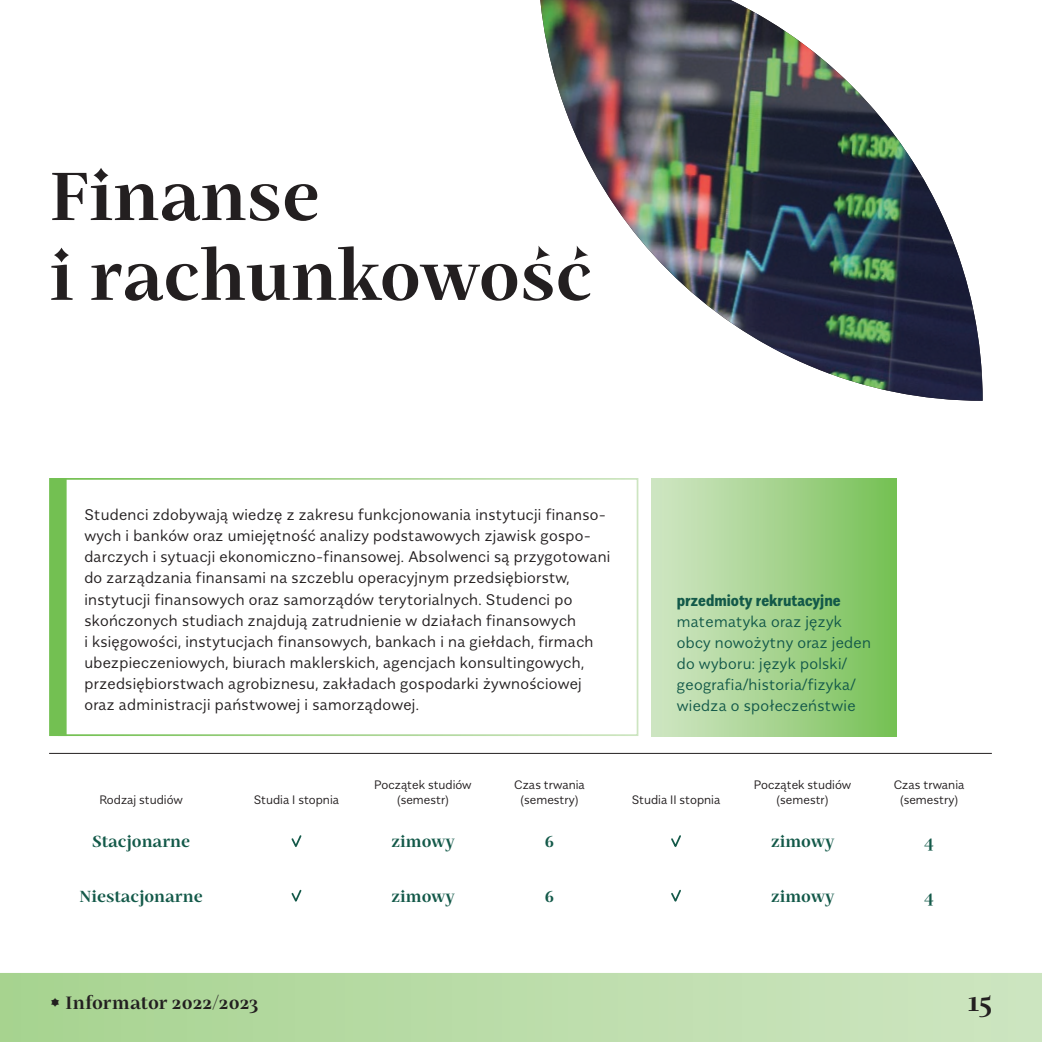
<style>
.page{position:relative;width:1042px;height:1042px;background:#fff}
.page>*{position:absolute;margin:0;border:0;box-sizing:border-box;transform-origin:0 0}
.t1{font:700 66.5px/79.8px "SGGW Mastro";color:#231f20}
.t2{font:700 26.25px "SGGW Mastro";color:#231f20}
.t3{font:700 17.5px "SGGW Mastro";letter-spacing:.005em;color:#231f20}
.t4{font:700 15.75px "SGGW Mastro";color:#135949}
.t5{font:700 15.75px "SGGW Sans Condensed";color:#135949}
.t6{font:300 15.4px/21px "SGGW Sans";letter-spacing:.02em;color:#231f20}
.t7{font:300 15.4px/21px "SGGW Sans";letter-spacing:.02em;color:#135949}
.t8{font:300 12.25px/14.7px "SGGW Sans";color:#231f20;text-align:center}
</style>
<div class="page">
<svg style="left:0;top:973px;width:1042px;height:69px;background:#badca9"></svg>
<div style="left:652px;top:478px;width:244px;height:258px;background:linear-gradient(to right,#d3e6c7,#78c156)"></div>
<div style="left:58px;top:478px;width:580px;height:258px;border:2px solid #fff"></div>
<div style="left:49px;top:478px;width:18px;height:258px;background:#73c052"></div>
<hr style="left:49px;top:753px;width:943px;height:1px;background:#231f20">
<img style="left:540px;top:0;width:442px;height:401px">
<svg style="left:291px;top:835px;width:11px;height:12px"></svg>
<svg style="left:671px;top:835px;width:10px;height:12px"></svg>
<svg style="left:291px;top:889px;width:11px;height:13px"></svg>
<svg style="left:671px;top:889px;width:10px;height:13px"></svg>
<h1 class="t1" style="left:50px;top:151px;width:544px">Finanse<br>i rachunkowość</h1>
<p class="t6" style="left:84px;top:503px;width:527px">Studenci zdobywają wiedzę z zakresu funkcjonowania instytucji finanso&shy;wych i banków oraz umiejętność analizy podstawowych zjawisk gospo&shy;darczych i sytuacji ekonomiczno-finansowej. Absolwenci są przygotowani do zarządzania finansami na szczeblu operacyjnym przedsiębiorstw, instytucji finansowych oraz samorządów terytorialnych. Studenci po skończonych studiach znajdują zatrudnienie w działach finansowych<br>i księgowości, instytucjach finansowych, bankach i na giełdach, firmach ubezpieczeniowych, biurach maklerskich, agencjach konsultingowych, przedsiębiorstwach agrobiznesu, zakładach gospodarki żywnościowej oraz administracji państwowej i samorządowej.</p>
<p class="t5" style="left:677px;top:588px;width:165px">przedmioty rekrutacyjne</p>
<p class="t7" style="left:677px;top:610px;width:196px">matematyka oraz język obcy nowożytny oraz jeden do wyboru: język polski/ geografia/historia/fizyka/ wiedza o społeczeństwie</p>
<p class="t8" style="left:99px;top:791px;width:85px">Rodzaj studiów</p>
<p class="t8" style="left:254px;top:791px;width:87px">Studia I stopnia</p>
<p class="t8" style="left:374px;top:776px;width:99px">Początek studiów (semestr)</p>
<p class="t8" style="left:514px;top:776px;width:72px">Czas trwania (semestry)</p>
<p class="t8" style="left:632px;top:791px;width:90px">Studia II stopnia</p>
<p class="t8" style="left:754px;top:776px;width:99px">Początek studiów (semestr)</p>
<p class="t8" style="left:893px;top:776px;width:72px">Czas trwania (semestry)</p>
<p class="t4" style="left:92px;top:828px;width:100px">Stacjonarne</p>
<p class="t4" style="left:391px;top:828px;width:65px">zimowy</p>
<p class="t4" style="left:545px;top:828px;width:11px">6</p>
<p class="t4" style="left:771px;top:828px;width:65px">zimowy</p>
<p class="t4" style="left:924px;top:828px;width:11px">4</p>
<p class="t4" style="left:79px;top:883px;width:125px">Niestacjonarne</p>
<p class="t4" style="left:391px;top:883px;width:65px">zimowy</p>
<p class="t4" style="left:545px;top:883px;width:11px">6</p>
<p class="t4" style="left:771px;top:883px;width:65px">zimowy</p>
<p class="t4" style="left:924px;top:883px;width:11px">4</p>
<p class="t3" style="left:50px;top:988px;width:210px">• Informator 2022/2023</p>
<h2 class="t2" style="left:967px;top:980px;width:26px">15</h2>
</div>
